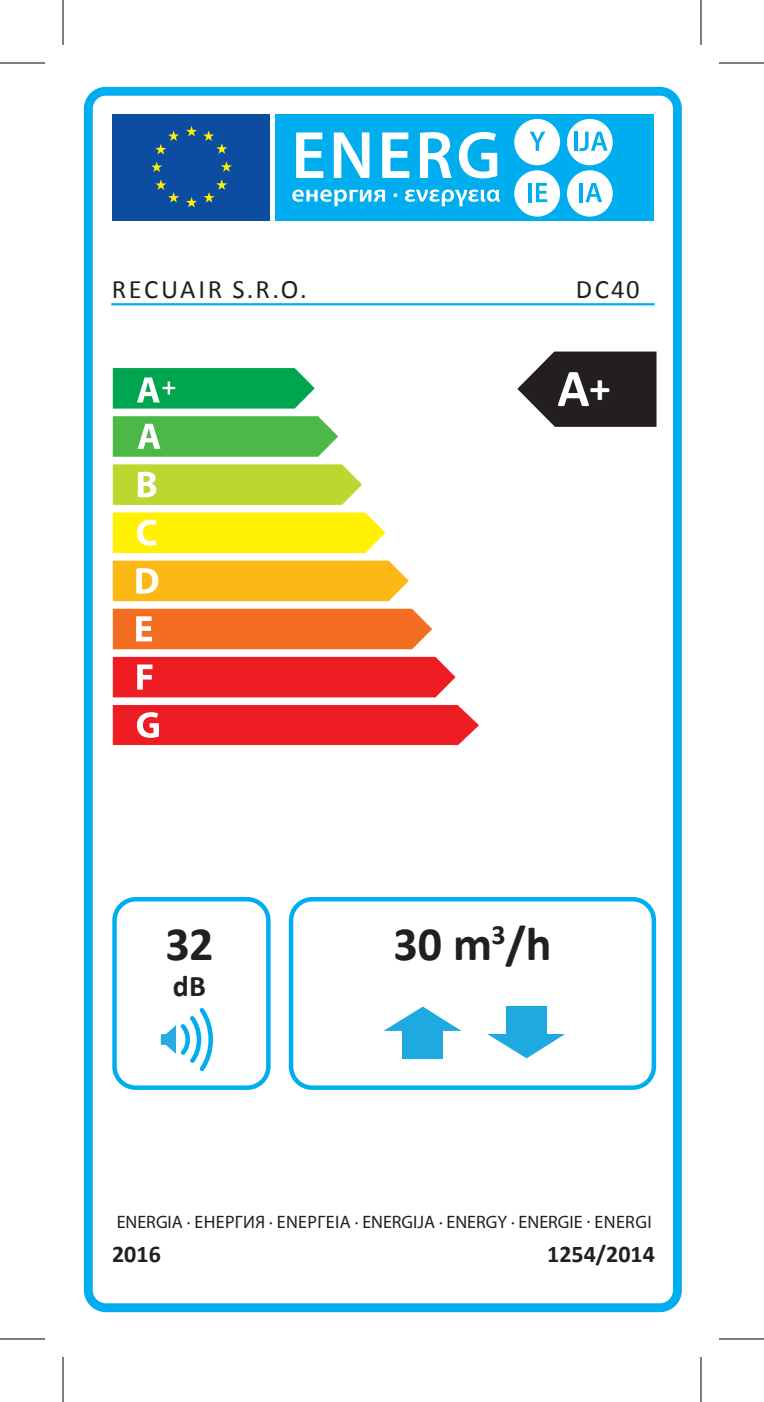
<style>
.page{position:relative;width:764px;height:1402px;background:#fff}
.page>*{position:absolute;margin:0;border:0;box-sizing:border-box;transform-origin:0 0}
.t1{font:700 53.4px "Calibri";color:#fff}
.t2{font:700 48px "Calibri";color:#231f20}
.t3{font:700 37.2px "Myriad Pro";color:#fff}
.t4{font:700 30px "Calibri";color:#231f20}
.t5{font:26.7px "Calibri";letter-spacing:.1em;color:#231f20}
.t6{font:700 24px "Calibri";color:#231f20}
.t7{font:18px "Myriad Pro";letter-spacing:.005em;color:#231f20}
.s1{font-size:42.3px}
</style>
<div class="page">
<svg style="left:517px;top:351px;width:139px;height:76px;background:#423f40"></svg>
<div style="left:112px;top:897px;width:159px;height:193px;border:4px solid #00aeef;border-radius:21px"></div>
<div style="left:289px;top:897px;width:367px;height:193px;border:4px solid #00aeef;border-radius:21px"></div>
<svg style="left:160px;top:1008px;width:53px;height:64px"></svg>
<svg style="left:113px;top:416px;width:225px;height:41px;background:#5bbe57"></svg>
<svg style="left:113px;top:464px;width:249px;height:41px;background:#c3d941"></svg>
<svg style="left:113px;top:512px;width:272px;height:41px;background:#fff111"></svg>
<svg style="left:113px;top:560px;width:296px;height:41px;background:#fcbd26"></svg>
<div style="left:113px;top:609px;width:319px;height:40px;background:#f36e21"></div>
<div style="left:113px;top:657px;width:342px;height:40px;background:#ee1d23"></div>
<div style="left:113px;top:705px;width:366px;height:40px;background:#ee1d23"></div>
<svg style="left:113px;top:368px;width:202px;height:40px;background:#17ad5f"></svg>
<svg style="left:383px;top:1006px;width:78px;height:25px"></svg>
<div style="left:402px;top:1029px;width:41px;height:29px;background:#1eaae1"></div>
<svg style="left:487px;top:1034px;width:78px;height:24px"></svg>
<div style="left:506px;top:1006px;width:41px;height:29px;background:#1eaae1"></div>
<div style="left:84px;top:87px;width:598px;height:1225px;border:9px solid #00aeef;border-radius:18px"></div>
<div style="left:112px;top:114px;width:158px;height:107px;background:#0d4da1"></div>
<div style="left:275px;top:114px;width:378px;height:107px;background:#00aeef"></div>
<svg style="left:203px;top:130px;width:24px;height:24px"></svg>
<svg style="left:186px;top:126px;width:11px;height:10px"></svg>
<svg style="left:155px;top:130px;width:24px;height:24px"></svg>
<svg style="left:151px;top:161px;width:11px;height:11px"></svg>
<svg style="left:155px;top:179px;width:24px;height:24px"></svg>
<svg style="left:186px;top:197px;width:11px;height:10px"></svg>
<svg style="left:204px;top:179px;width:23px;height:24px"></svg>
<svg style="left:221px;top:161px;width:11px;height:11px"></svg>
<svg style="left:296px;top:132px;width:27px;height:46px"></svg>
<svg style="left:334px;top:132px;width:35px;height:46px"></svg>
<svg style="left:382px;top:132px;width:27px;height:46px"></svg>
<svg style="left:420px;top:132px;width:32px;height:46px"></svg>
<svg style="left:459px;top:132px;width:38px;height:46px"></svg>
<svg style="left:292px;top:189px;width:93px;height:17px"></svg>
<svg style="left:393px;top:193px;width:4px;height:4px"></svg>
<svg style="left:405px;top:189px;width:95px;height:17px"></svg>
<div style="left:514px;top:119px;width:46px;height:46px;background:#fff;border-radius:50%"></div>
<svg style="left:530px;top:132px;width:15px;height:19px"></svg>
<div style="left:567px;top:119px;width:46px;height:46px;background:#fff;border-radius:50%"></div>
<div style="left:514px;top:170px;width:46px;height:47px;background:#fff;border-radius:50%"></div>
<hr style="left:528px;top:183px;width:4px;height:19px;background:#00aeef">
<svg style="left:536px;top:183px;width:11px;height:19px"></svg>
<div style="left:567px;top:170px;width:46px;height:47px;background:#fff;border-radius:50%"></div>
<hr style="left:574px;top:132px;width:3px;height:19px;background:#00aeef">
<svg style="left:579px;top:132px;width:28px;height:19px"></svg>
<hr style="left:579px;top:183px;width:4px;height:19px;background:#00aeef">
<svg style="left:585px;top:183px;width:17px;height:19px"></svg>
<hr style="left:111px;top:303px;width:543px;height:2px;background:#00aeef">
<svg style="left:701px;top:0;width:1px;height:45px"></svg>
<svg style="left:701px;top:1357px;width:1px;height:45px"></svg>
<hr style="left:0;top:62px;width:45px;height:2px;background:#000">
<hr style="left:719px;top:62px;width:45px;height:2px;background:#000">
<hr style="left:0;top:1338px;width:45px;height:1px;background:#000">
<hr style="left:719px;top:1338px;width:45px;height:1px;background:#000">
<hr style="left:62px;top:0;width:2px;height:45px;background:#000">
<hr style="left:62px;top:1357px;width:2px;height:45px;background:#000">
<hr style="left:700px;top:0;width:1px;height:45px;background:#000">
<hr style="left:700px;top:1357px;width:1px;height:45px;background:#000">
<h3 class="t5" style="left:112px;top:272px;width:197px">RECUAIR S.R.O.</h3>
<h3 class="t5" style="left:576px;top:272px;width:65px">DC40</h3>
<h1 class="t1" style="left:557px;top:354px;width:55px">A<span class="s1">+</span></h1>
<h3 class="t3" style="left:575px;top:366px;width:41px">A<sup>+</sup></h3>
<h2 class="t2" style="left:165px;top:913px;width:49px">32</h2>
<h3 class="t4" style="left:173px;top:967px;width:35px">dB</h3>
<h2 class="t2" style="left:393px;top:913px;width:160px">30 m<sup>3</sup>/h</h2>
<p class="t7" style="left:117px;top:1210px;width:536px">ENERGIA · ЕНЕРГИЯ · ΕΝΕΡΓΕΙΑ · ENERGIJA · ENERGY · ENERGIE · ENERGI</p>
<h3 class="t6" style="left:112px;top:1239px;width:50px">2016</h3>
<h3 class="t6" style="left:547px;top:1239px;width:109px">1254/2014</h3>
</div>
